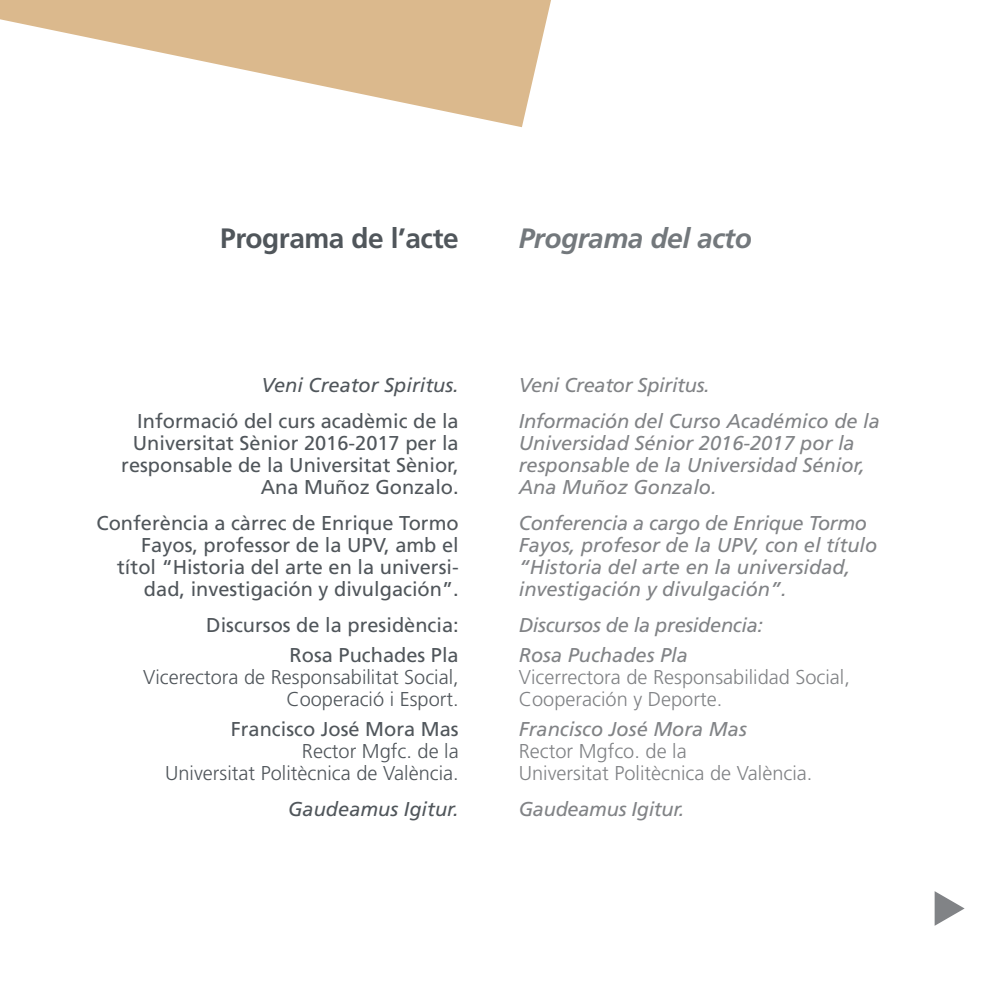
<style>
.page{position:relative;width:993px;height:993px;background:#fff}
.page>*{position:absolute;margin:0;border:0;box-sizing:border-box;transform-origin:0 0}
.t1{font:700 28px "Frutiger LT Std";letter-spacing:-.015em;color:#50565b}
.t2{font:italic 700 28px "Frutiger LT Std";letter-spacing:-.015em;color:#73787c}
.t3{font:italic 20px/22px "Frutiger LT Std";color:#818386}
.t4{font:20px/22px "Frutiger LT Std";color:#50565b;text-align:right}
.t5{font:300 20px/22px "Frutiger LT Std";color:#818386}
.t6{font:300 20px/22px "Frutiger LT Std";color:#50565b;text-align:right}
.t7{font:italic 20px "Frutiger LT Std";color:#50565b}
</style>
<div class="page">
<svg style="left:0;top:0;width:551px;height:127px;fill:#dbb98d"></svg>
<svg style="left:934px;top:891px;width:30px;height:34px"></svg>
<h1 class="t1" style="left:220px;top:221px;width:240px">Programa de l’acte</h1>
<p class="t7" style="left:261px;top:373px;width:199px">Veni Creator Spiritus.</p>
<p class="t4" style="left:121px;top:409px;width:339px">Informació del curs acadèmic de la<br>Universitat Sènior 2016-2017 per la responsable de la Universitat Sènior,<br>Ana Muñoz Gonzalo.</p>
<p class="t4" style="left:96px;top:511px;width:363px">Conferència a càrrec de Enrique Tormo Fayos, professor de la UPV, amb el<br>títol “Historia del arte en la universi&shy;dad, investigación y divulgación”.</p>
<p class="t4" style="left:206px;top:609px;width:254px;line-height:30px">Discursos de la presidència:<br>Rosa Puchades Pla</p>
<p class="t6" style="left:143px;top:666px;width:317px">Vicerectora de Responsabilitat Social,<br>Cooperació i Esport.</p>
<p class="t4" style="left:231px;top:717px;width:229px">Francisco José Mora Mas</p>
<p class="t6" style="left:165px;top:740px;width:295px">Rector Mgfc. de la<br>Universitat Politècnica de València.</p>
<p class="t7" style="left:288px;top:797px;width:172px">Gaudeamus Igitur.</p>
<h1 class="t2" style="left:518px;top:221px;width:234px">Programa del acto</h1>
<p class="t3" style="left:518px;top:367px;width:362px;line-height:36px">Veni Creator Spiritus.<br>Información del Curso Académico de la</p>
<p class="t3" style="left:518px;top:432px;width:348px">Universidad Sénior 2016-2017 por la responsable de la Universidad Sénior,<br>Ana Muñoz Gonzalo.</p>
<p class="t3" style="left:518px;top:512px;width:360px">Conferencia a cargo de Enrique Tormo Fayos, profesor de la UPV, con el título “Historia del arte en la universidad, investigación y divulgación”.</p>
<p class="t3" style="left:518px;top:610px;width:246px;line-height:30px">Discursos de la presidencia:<br>Rosa Puchades Pla</p>
<p class="t5" style="left:518px;top:666px;width:332px">Vicerrectora de Responsabilidad Social,<br>Cooperación y Deporte.</p>
<p class="t3" style="left:518px;top:718px;width:229px">Francisco José Mora Mas</p>
<p class="t5" style="left:518px;top:740px;width:295px">Rector Mgfco. de la<br>Universitat Politècnica de València.</p>
<p class="t3" style="left:518px;top:798px;width:167px">Gaudeamus Igitur.</p>
</div>
